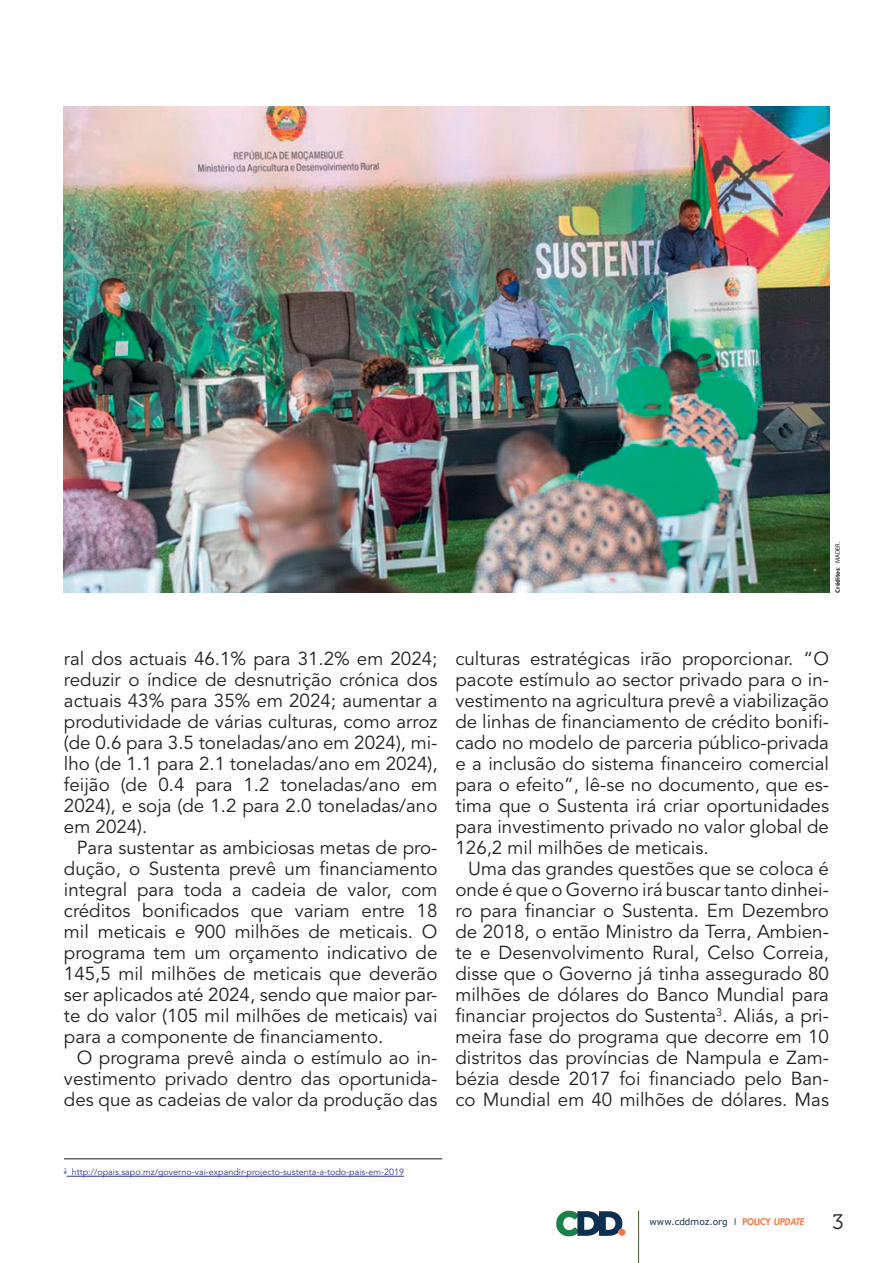
<style>
.page{position:relative;width:893px;height:1263px;background:#fff}
.page>*{position:absolute;margin:0;border:0;box-sizing:border-box;transform-origin:0 0}
.t1{font:21px "Museo 300";color:#231f20}
.t2{font:18.75px/21px "Avenir LT Std";color:#231f20;text-align:justify}
.t3{font:9px "Avenir LT Std";color:#2c3594}
.t4{font:9px "Verdana";color:#102d4e}
.t5{font:700 9px "Myriad Arabic";color:#231f20}
.s1{font-weight:400}
.s2{font-family:"Futura LT"}
.s3{font-family:"Futura LT";font-weight:800;color:#f37841}
.s4{font-family:"Futura LT";font-weight:800;font-style:italic;color:#f37841}
</style>
<div class="page">
<hr style="left:638px;top:1211px;width:1px;height:52px;background:#425827">
<svg style="left:556px;top:1211px;width:69px;height:25px"></svg>
<img style="left:64px;top:106px;width:765px;height:487px">
<hr style="left:67px;top:1176px;width:337px;height:1px;background:#2c3594">
<hr style="left:64px;top:1158px;width:378px;height:1px;background:#231f20">
<p class="t5" style="left:831px;top:593px;width:52px;rotate:-90deg">Créditos<span class="s1">: MADER.</span></p>
<p class="t2" style="left:64px;top:648px;width:375px">ral dos actuais 46.1% para 31.2% em 2024; reduzir o índice de desnutrição crónica dos actuais 43% para 35% em 2024; aumentar a produtividade de várias culturas, como arroz (de 0.6 para 3.5 toneladas/ano em 2024), mi&shy;lho (de 1.1 para 2.1 toneladas/ano em 2024), feijão (de 0.4 para 1.2 toneladas/ano em 2024), e soja (de 1.2 para 2.0 toneladas/ano em 2024).</p>
<p class="t2" style="left:64px;top:837px;width:375px;text-indent:13px">Para sustentar as ambiciosas metas de pro&shy;dução, o Sustenta prevê um financiamento integral para toda a cadeia de valor, com créditos bonificados que variam entre 18 mil meticais e 900 milhões de meticais. O programa tem um orçamento indicativo de 145,5 mil milhões de meticais que deverão ser aplicados até 2024, sendo que maior par&shy;te do valor (105 mil milhões de meticais) vai para a componente de financiamento.</p>
<p class="t2" style="left:64px;top:1047px;width:375px;text-indent:13px">O programa prevê ainda o estímulo ao in&shy;vestimento privado dentro das oportunida&shy;des que as cadeias de valor da produção das</p>
<p class="t2" style="left:455px;top:648px;width:375px">culturas estratégicas irão proporcionar. “O pacote estímulo ao sector privado para o in&shy;vestimento na agricultura prevê a viabilização de linhas de financiamento de crédito bonifi&shy;cado no modelo de parceria público-privada e a inclusão do sistema financeiro comercial para o efeito”, lê-se no documento, que es&shy;tima que o Sustenta irá criar oportunidades para investimento privado no valor global de 126,2 mil milhões de meticais.</p>
<p class="t2" style="left:455px;top:858px;width:375px;text-indent:13px">Uma das grandes questões que se coloca é onde é que o Governo irá buscar tanto dinhei&shy;ro para financiar o Sustenta. Em Dezembro de 2018, o então Ministro da Terra, Ambien&shy;te e Desenvolvimento Rural, Celso Correia, disse que o Governo já tinha assegurado 80 milhões de dólares do Banco Mundial para financiar projectos do Sustenta<sup>3</sup>. Aliás, a pri&shy;meira fase do programa que decorre em 10 distritos das províncias de Nampula e Zam&shy;bézia desde 2017 foi financiado pelo Ban&shy;co Mundial em 40 milhões de dólares. Mas</p>
<p class="t3" style="left:64px;top:1167px;width:342px"><sup>3</sup> http://opais.sapo.mz/governo-vai-expandir-projecto-sustenta-a-todo-pais-em-2019</p>
<p class="t4" style="left:650px;top:1215px;width:156px">www.cddmoz.org <span class="s2">I</span> <span class="s3">POLICY</span> <span class="s4">UPDATE</span></p>
<p class="t1" style="left:832px;top:1210px;width:13px">3</p>
</div>
